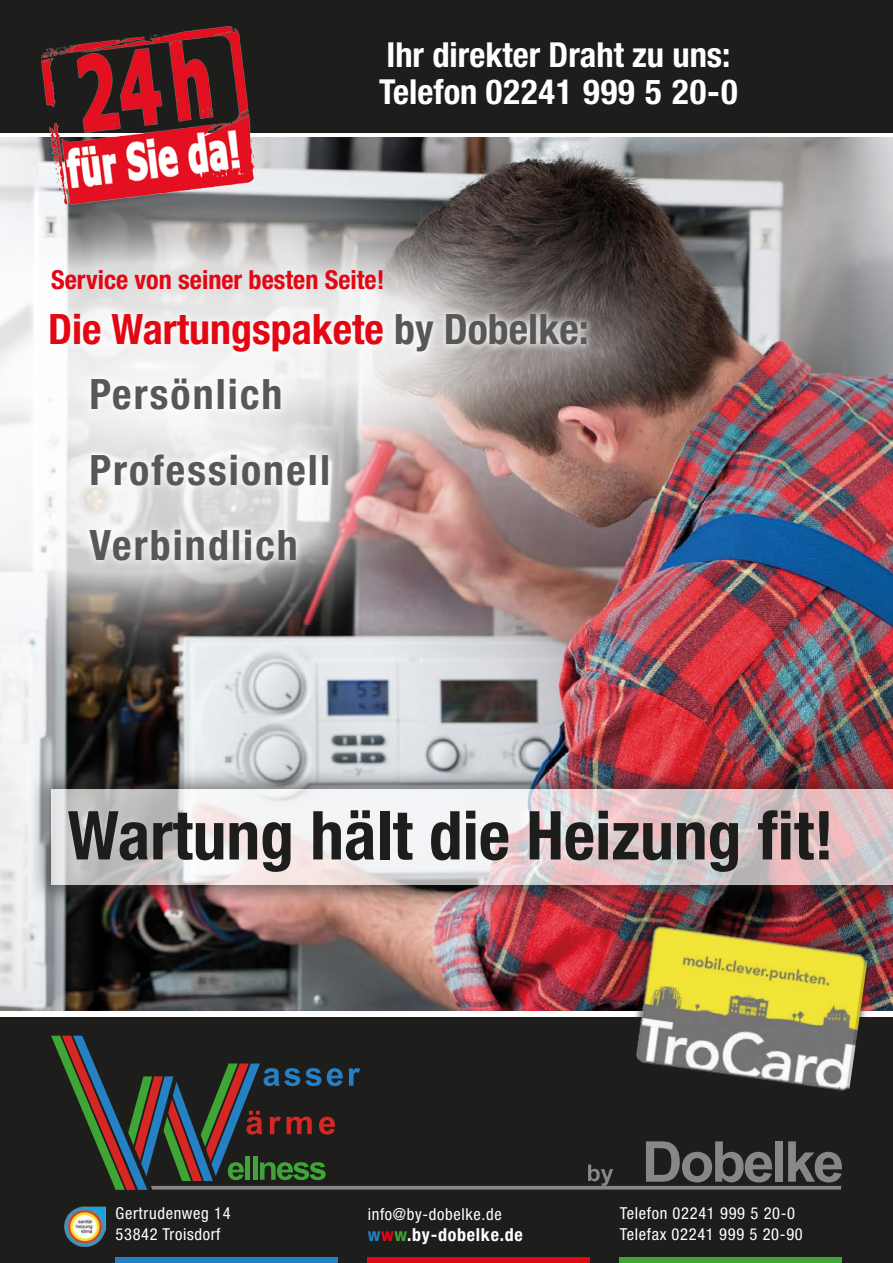
<style>
.page{position:relative;width:893px;height:1263px;background:#fff}
.page>*{position:absolute;margin:0;border:0;box-sizing:border-box;transform-origin:0 0}
.t1{font:700 condensed 67.5px "Helvetica Neue";color:#1d1d1b}
.t2{font:700 condensed 41.85px/64.9px "Helvetica Neue";color:#575756}
.t3{font:700 condensed 41.85px/75.3px "Helvetica Neue";letter-spacing:.05em;color:#575756}
.t4{font:700 condensed 34.5px/37.5px "Helvetica Neue";color:#fff}
.t5{font:700 condensed 26.25px "Helvetica Neue";color:#e30613}
.t6{font:700 condensed 18px "Helvetica Neue";letter-spacing:.04em;color:#fff}
.t7{font:condensed 16.5px/21px "Helvetica Neue";letter-spacing:.04em;color:#fff}
.s1{color:#e30613}
.s2{color:#2581c4}
.s3{color:#3fa535}
</style>
<div class="page">
<img style="left:0;top:137px;width:893px;height:874px">
<div style="left:28px;top:767px;width:865px;height:141px;background:#1d1d1b;opacity:.75"></div>
<svg style="left:51px;top:789px;width:842px;height:96px"></svg>
<div style="left:0;top:1014px;width:893px;height:249px;background:#1d1d1b"></div>
<svg style="left:51px;top:1036px;width:791px;height:154px"></svg>
<div style="left:116px;top:1257px;width:222px;height:6px;background:#2581c4"></div>
<div style="left:620px;top:1257px;width:222px;height:6px;background:#3fa535"></div>
<div style="left:368px;top:1257px;width:222px;height:6px;background:#e30613"></div>
<div style="left:0;top:1011px;width:893px;height:6px;background:#fff"></div>
<div style="left:628px;top:918px;width:247px;height:180px;background:#1d1d1b;opacity:.75"></div>
<img style="left:635px;top:925px;width:233px;height:167px">
<img style="left:65px;top:1206px;width:40px;height:40px">
<img style="left:0;top:132px;width:725px;height:398px">
<svg style="left:0;top:134px;width:547px;height:171px;background:#9f9c9c"></svg>
<svg style="left:0;top:288px;width:452px;height:413px"></svg>
<div style="left:42px;top:305px;width:553px;height:265px;background:#fff;opacity:.75"></div>
<div style="left:0;top:0;width:893px;height:132px;background:#1d1d1b"></div>
<img style="left:26px;top:26px;width:245px;height:204px">
<h3 class="t4" style="left:379px;top:35px;width:360px">Ihr direkter Draht zu uns:<br>Telefon 02241 999 5 20-0</h3>
<h3 class="t5" style="left:51px;top:264px;width:335px">Service von seiner besten Seite!</h3>
<h2 class="t2" style="left:89px;top:296px;width:501px;text-indent:-41px"><span class="s1">Die Wartungspakete</span> by Dobelke:<br>Persönlich</h2>
<h2 class="t3" style="left:89px;top:431px;width:242px">Professionell<br>Verbindlich</h2>
<h1 class="t1" style="left:68px;top:794px;width:768px">Wartung hält die Heizung fit!</h1>
<p class="t7" style="left:116px;top:1202px;width:117px">Gertrudenweg 14<br>53842 Troisdorf</p>
<p class="t7" style="left:368px;top:1203px;width:136px">info@by-dobelke.de</p>
<p class="t6" style="left:368px;top:1223px;width:157px"><span class="s2">w</span><span class="s1">w</span><span class="s3">w</span>.by-dobelke.de</p>
<p class="t7" style="left:620px;top:1202px;width:185px">Telefon 02241 999 5 20-0<br>Telefax 02241 999 5 20-90</p>
</div>
